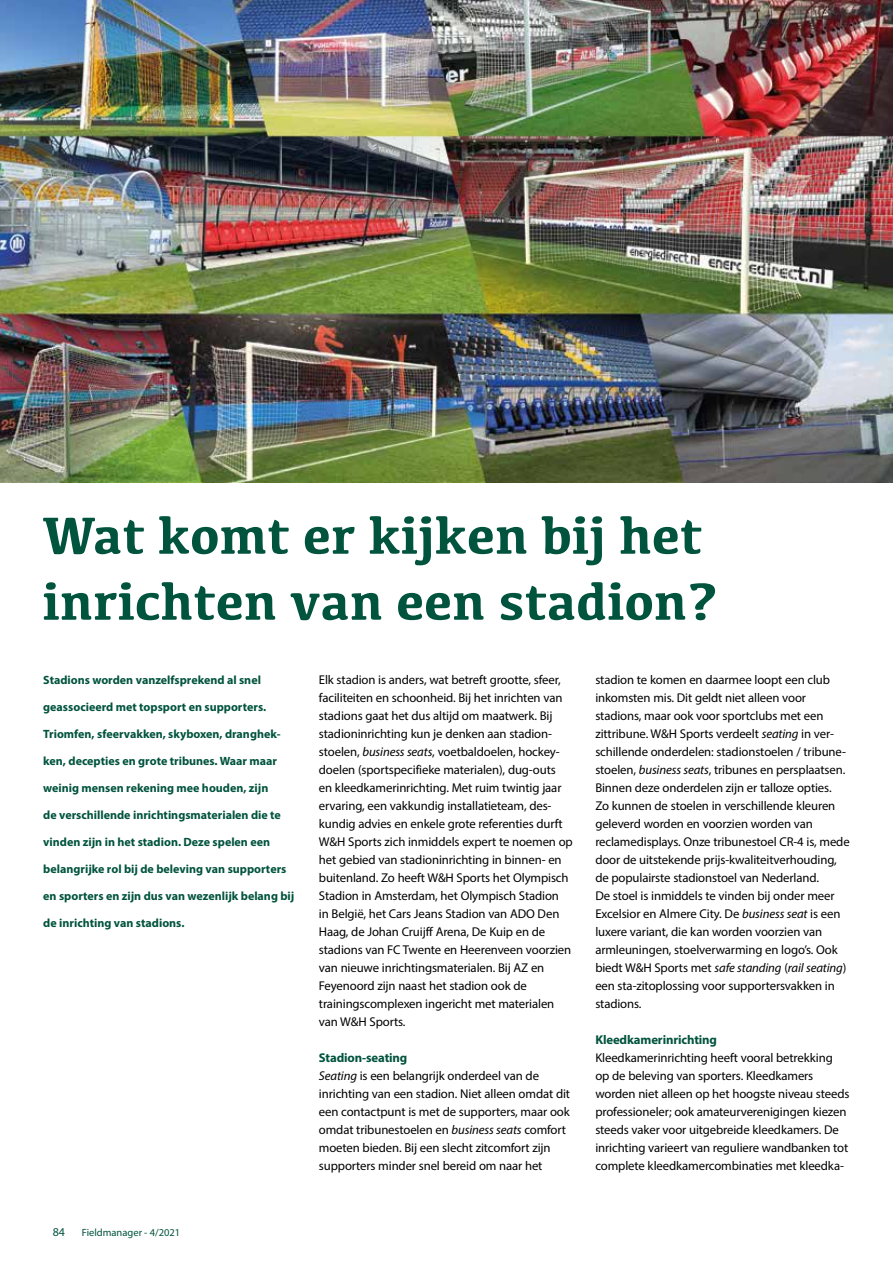
<style>
.page{position:relative;width:893px;height:1263px;background:#fff}
.page>*{position:absolute;margin:0;border:0;box-sizing:border-box;transform-origin:0 0}
.t1{font:700 54px/66px "Kefa";color:#00533d}
.t2{font:12.75px/18px "Myriad Pro";letter-spacing:-.01em;color:#000}
.t3{font:700 12.75px "Myriad Pro";letter-spacing:-.01em;color:#00533d}
.t4{font:700 12px "Myriad Pro";color:#00533d}
.t5{font:12px "Myriad Pro";color:#00533d}
.t6{font:10.5px "Myriad Pro";color:#00533d}
.s1{font-style:italic}
.s2{font-weight:700;color:#00533d}
</style>
<div class="page">
<img style="left:0;top:0;width:893px;height:482px">
<h1 class="t1" style="left:43px;top:500px;width:677px">Wat komt er kijken bij het inrichten van een stadion?</h1>
<p class="t4" style="left:43px;top:672px;width:219px">Stadions worden vanzelfsprekend al snel</p>
<p class="t4" style="left:43px;top:699px;width:224px">geassocieerd met topsport en supporters.</p>
<p class="t4" style="left:43px;top:726px;width:239px">Triomfen, sfeervakken, skyboxen, dranghek-</p>
<p class="t4" style="left:43px;top:753px;width:235px">ken, decepties en grote tribunes. Waar maar</p>
<p class="t4" style="left:43px;top:780px;width:227px">weinig mensen rekening mee houden, zijn</p>
<p class="t4" style="left:43px;top:807px;width:239px">de verschillende inrichtingsmaterialen die te</p>
<p class="t4" style="left:43px;top:834px;width:228px">vinden zijn in het stadion. Deze spelen een</p>
<p class="t4" style="left:43px;top:861px;width:245px">belangrijke rol bij de beleving van supporters</p>
<p class="t4" style="left:43px;top:888px;width:253px">en sporters en zijn dus van wezenlijk belang bij</p>
<p class="t4" style="left:43px;top:915px;width:143px">de inrichting van stadions.</p>
<p class="t5" style="left:53px;top:1224px;width:14px">84</p>
<p class="t6" style="left:82px;top:1226px;width:100px">Fieldmanager - 4/2021</p>
<p class="t2" style="left:319px;top:671px;width:255px">Elk stadion is anders, wat betreft grootte, sfeer, faciliteiten en schoonheid. Bij het inrichten van stadions gaat het dus altijd om maatwerk. Bij stadioninrichting kun je denken aan stadion&shy;stoelen, <span class="s1">business seats</span>, voetbaldoelen, hockey&shy;doelen (sportspecifieke materialen), dug-outs<br>en kleedkamerinrichting. Met ruim twintig jaar ervaring, een vakkundig installatieteam, des&shy;kundig advies en enkele grote referenties durft W&amp;H Sports zich inmiddels expert te noemen op het gebied van stadioninrichting in binnen- en buitenland. Zo heeft W&amp;H Sports het Olympisch Stadion in Amsterdam, het Olympisch Stadion<br>in België, het Cars Jeans Stadion van ADO Den Haag, de Johan Cruijff Arena, De Kuip en de stadions van FC Twente en Heerenveen voorzien van nieuwe inrichtingsmaterialen. Bij AZ en Feyenoord zijn naast het stadion ook de trainingscomplexen ingericht met materialen van W&amp;H Sports.</p>
<p class="t2" style="left:319px;top:1049px;width:253px"><span class="s2">Stadion-seating<br></span><span class="s1">Seating</span> is een belangrijk onderdeel van de inrichting van een stadion. Niet alleen omdat dit een contactpunt is met de supporters, maar ook omdat tribunestoelen en <span class="s1">business seats</span> comfort moeten bieden. Bij een slecht zitcomfort zijn supporters minder snel bereid om naar het</p>
<p class="t2" style="left:595px;top:671px;width:256px">stadion te komen en daarmee loopt een club inkomsten mis. Dit geldt niet alleen voor stadions, maar ook voor sportclubs met een zittribune. W&amp;H Sports verdeelt <span class="s1">seating</span> in ver&shy;schillende onderdelen: stadionstoelen / tribune&shy;stoelen, <span class="s1">business seats</span>, tribunes en persplaatsen.<br>Binnen deze onderdelen zijn er talloze opties.<br>Zo kunnen de stoelen in verschillende kleuren geleverd worden en voorzien worden van reclamedisplays. Onze tribunestoel CR-4 is, mede door de uitstekende prijs-kwaliteitverhouding, de populairste stadionstoel van Nederland.<br>De stoel is inmiddels te vinden bij onder meer Excelsior en Almere City. De <span class="s1">business seat</span> is een luxere variant, die kan worden voorzien van armleuningen, stoelverwarming en logo’s. Ook biedt W&amp;H Sports met <span class="s1">safe standing</span> (<span class="s1">rail seating</span>) een sta-zitoplossing voor supportersvakken in stadions.</p>
<p class="t3" style="left:595px;top:1032px;width:123px">Kleedkamerinrichting</p>
<p class="t2" style="left:595px;top:1049px;width:256px">Kleedkamerinrichting heeft vooral betrekking op de beleving van sporters. Kleedkamers worden niet alleen op het hoogste niveau steeds professioneler; ook amateurverenigingen kiezen steeds vaker voor uitgebreide kleedkamers. De inrichting varieert van reguliere wandbanken tot complete kleedkamercombinaties met kleedka-</p>
</div>
